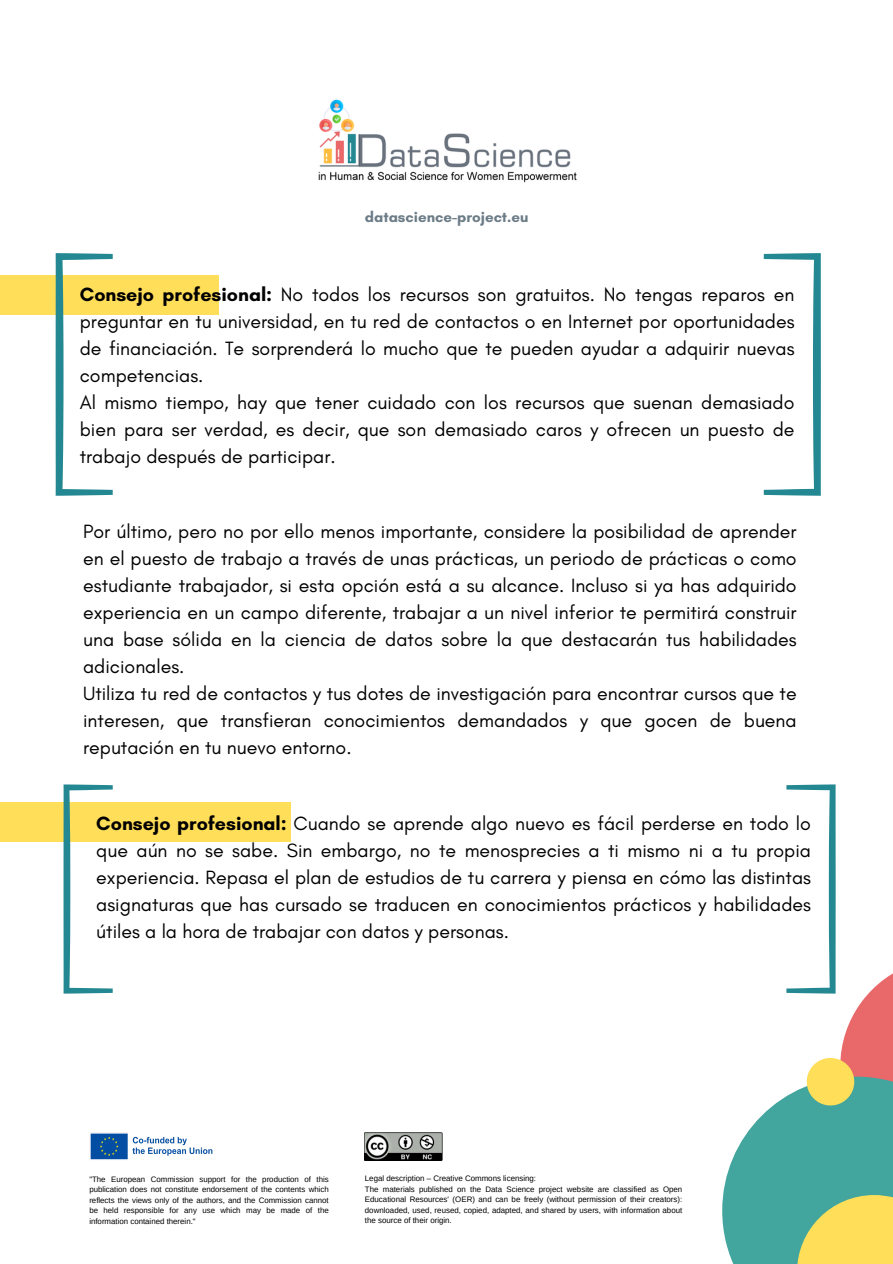
<style>
.page{position:relative;width:893px;height:1264px;background:#fff}
.page>*{position:absolute;margin:0;border:0;box-sizing:border-box;transform-origin:0 0}
.t1{font:19.5px/27px "Glacial Indifference";color:#000;text-align:justify}
.t2{font:700 15px "Glacial Indifference";color:#6c7c87}
.t3{font:7.95px/10.5px "Arimo";color:#000;text-align:justify}
.t4{font:7.8px/10.5px "Arimo";color:#000;text-align:justify}
.s1{font-weight:700}
</style>
<div class="page">
<img style="left:318px;top:99px;width:259px;height:84px">
<img style="left:90px;top:1132px;width:123px;height:28px">
<img style="left:365px;top:1132px;width:77px;height:28px">
<div style="left:0;top:275px;width:219px;height:40px;background:#ffde59"></div>
<svg style="left:56px;top:253px;width:57px;height:242px"></svg>
<svg style="left:763px;top:253px;width:57px;height:242px"></svg>
<div style="left:0;top:802px;width:291px;height:39px;background:#ffde59"></div>
<svg style="left:63px;top:784px;width:50px;height:209px"></svg>
<svg style="left:722px;top:784px;width:170px;height:479px"></svg>
<p class="t2" style="left:365px;top:207px;width:165px">datascience-project.eu</p>
<p class="t1" style="left:80px;top:280px;width:716px"><span class="s1">Consejo profesional:</span> No todos los recursos son gratuitos. No tengas reparos en preguntar en tu universidad, en tu red de contactos o en Internet por oportunidades de financiación. Te sorprenderá lo mucho que te pueden ayudar a adquirir nuevas competencias.</p>
<p class="t1" style="left:80px;top:388px;width:716px">Al mismo tiempo, hay que tener cuidado con los recursos que suenan demasiado bien para ser verdad, es decir, que son demasiado caros y ofrecen un puesto de trabajo después de participar.</p>
<p class="t1" style="left:83px;top:517px;width:715px">Por último, pero no por ello menos importante, considere la posibilidad de aprender en el puesto de trabajo a través de unas prácticas, un periodo de prácticas o como estudiante trabajador, si esta opción está a su alcance. Incluso si ya has adquirido experiencia en un campo diferente, trabajar a un nivel inferior te permitirá construir una base sólida en la ciencia de datos sobre la que destacarán tus habilidades adicionales.</p>
<p class="t1" style="left:83px;top:679px;width:715px">Utiliza tu red de contactos y tus dotes de investigación para encontrar cursos que te interesen, que transfieran conocimientos demandados y que gocen de buena reputación en tu nuevo entorno.</p>
<p class="t1" style="left:96px;top:809px;width:716px"><span class="s1">Consejo profesional:</span> Cuando se aprende algo nuevo es fácil perderse en todo lo que aún no se sabe. Sin embargo, no te menosprecies a ti mismo ni a tu propia experiencia. Repasa el plan de estudios de tu carrera y piensa en cómo las distintas asignaturas que has cursado se traducen en conocimientos prácticos y habilidades útiles a la hora de trabajar con datos y personas.</p>
<p class="t4" style="left:89px;top:1173px;width:241px">"The European Commission support for the production of this publication does not constitute endorsement of the contents which reflects the views only of the authors, and the Commission cannot be held responsible for any use which may be made of the information contained therein."</p>
<p class="t3" style="left:365px;top:1173px;width:173px">Legal description – Creative Commons licensing:</p>
<p class="t3" style="left:365px;top:1183px;width:319px">The materials published on the Data Science project website are classified as Open Educational Resources' (OER) and can be freely (without permission of their creators): downloaded, used, reused, copied, adapted, and shared by users, with information about the source of their origin.</p>
</div>
